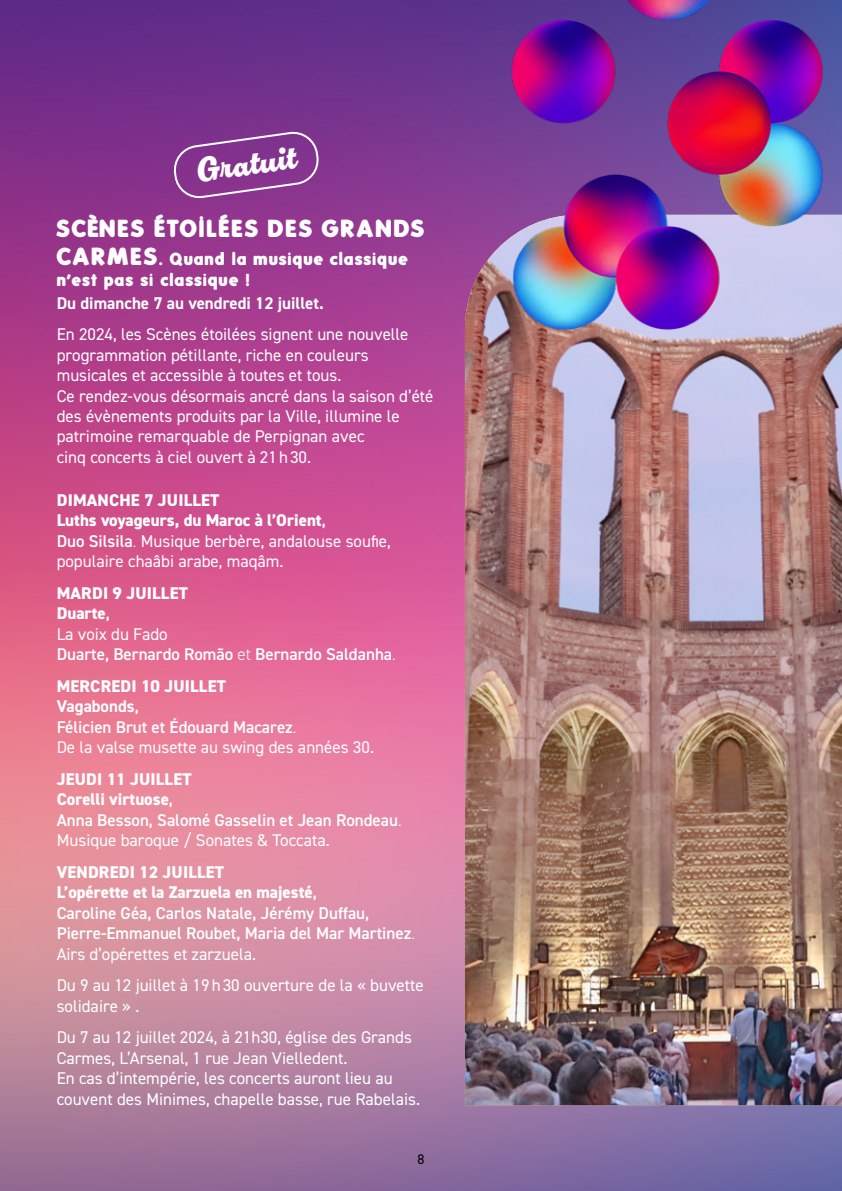
<style>
.page{position:relative;width:842px;height:1191px;background:#fff}
.page>*{position:absolute;margin:0;border:0;box-sizing:border-box;transform-origin:0 0}
.t1{font:30px "Chill Script";color:#fff}
.t2{font:900 24px "Folks";letter-spacing:.07em;color:#fff}
.t3{font:17px/20.4px "DIN2014";color:#fff}
.t4{font:600 17px/20.4px "DIN2014";color:#fff}
.t5{font:900 17px/20.4px "Folks";letter-spacing:.055em;color:#fff}
.t6{font:700 17px "DIN2014";color:#fff}
.t7{font:14px "DIN2014";color:#000}
.s1{font-size:24px}
.s2{font-weight:800}
.s3{font-weight:600}
.s4{font-weight:300}
.s5{font-weight:400}
.s6{font-weight:700}
</style>
<div class="page">
<img style="left:0;top:0;width:842px;height:1191px">
<img style="left:465px;top:215px;width:377px;height:890px">
<img style="left:498px;top:0;width:339px;height:378px">
<svg style="left:173px;top:131px;width:146px;height:68px"></svg>
<h1 class="t1" style="left:194px;top:149px;width:101px;rotate:-8deg">Gratuit</h1>
<h2 class="t2" style="left:57px;top:215px;width:369px">SCÈNES ÉTOILÉES DES GRANDS</h2>
<p class="t5" style="left:57px;top:249px;width:352px"><span class="s1">CARMES</span>. Quand la musique classique n’est pas si classique !</p>
<p class="t6" style="left:57px;top:291px;width:269px">Du dimanche 7 au vendredi 12 juillet.</p>
<p class="t3" style="left:57px;top:324px;width:378px">En 2024, les Scènes étoilées signent une nouvelle programmation pétillante, riche en couleurs musicales et accessible à toutes et tous.<br>Ce rendez-vous désormais ancré dans la saison d’été des évènements produits par la Ville, illumine le patrimoine remarquable de Perpignan avec<br>cinq concerts à ciel ouvert à 21h30.</p>
<p class="t3" style="left:57px;top:489px;width:336px"><span class="s2">DIMANCHE 7 JUILLET<br>Luths voyageurs, du Maroc à l’Orient</span><span class="s3">,<br>Duo Silsila</span><span class="s4">.</span> Musique berbère, andalouse soufie, populaire chaâbi arabe, maqâm.</p>
<p class="t4" style="left:57px;top:582px;width:341px"><span class="s2">MARDI 9 JUILLET<br>Duarte</span>,<br><span class="s5">La voix du Fado<br></span>Duarte, Bernardo Romão <span class="s4">et</span> Bernardo Saldanha<span class="s4">.</span></p>
<p class="t3" style="left:57px;top:675px;width:319px"><span class="s2">MERCREDI 10 JUILLET<br></span><span class="s6">Vagabonds</span><span class="s3">,<br>Félicien Brut et Édouard Macarez</span><span class="s4">.<br></span>De la valse musette au swing des années 30.</p>
<p class="t4" style="left:57px;top:768px;width:346px"><span class="s2">JEUDI 11 JUILLET<br>Corelli virtuose</span>,<br>Anna Besson, Salomé Gasselin et Jean Rondeau<span class="s4">.<br></span><span class="s5">Musique baroque / Sonates &amp; Toccata.</span></p>
<p class="t4" style="left:57px;top:861px;width:360px"><span class="s2">VENDREDI 12 JUILLET<br>L’opérette et la Zarzuela en majesté</span>,<br>Caroline Géa, Carlos Natale, Jérémy Duffau, Pierre-Emmanuel Roubet, Maria del Mar Martinez<span class="s4">.<br></span><span class="s5">Airs d’opérettes et zarzuela.</span></p>
<p class="t3" style="left:57px;top:975px;width:369px">Du 9 au 12 juillet à 19h30 ouverture de la « buvette solidaire » .</p>
<p class="t3" style="left:57px;top:1027px;width:365px">Du 7 au 12 juillet 2024, à 21h30, église des Grands Carmes, L’Arsenal, 1 rue Jean Vielledent.<br>En cas d’intempérie, les concerts auront lieu au couvent des Minimes, chapelle basse, rue Rabelais.</p>
<p class="t7" style="left:417px;top:1150px;width:8px">8</p>
</div>
